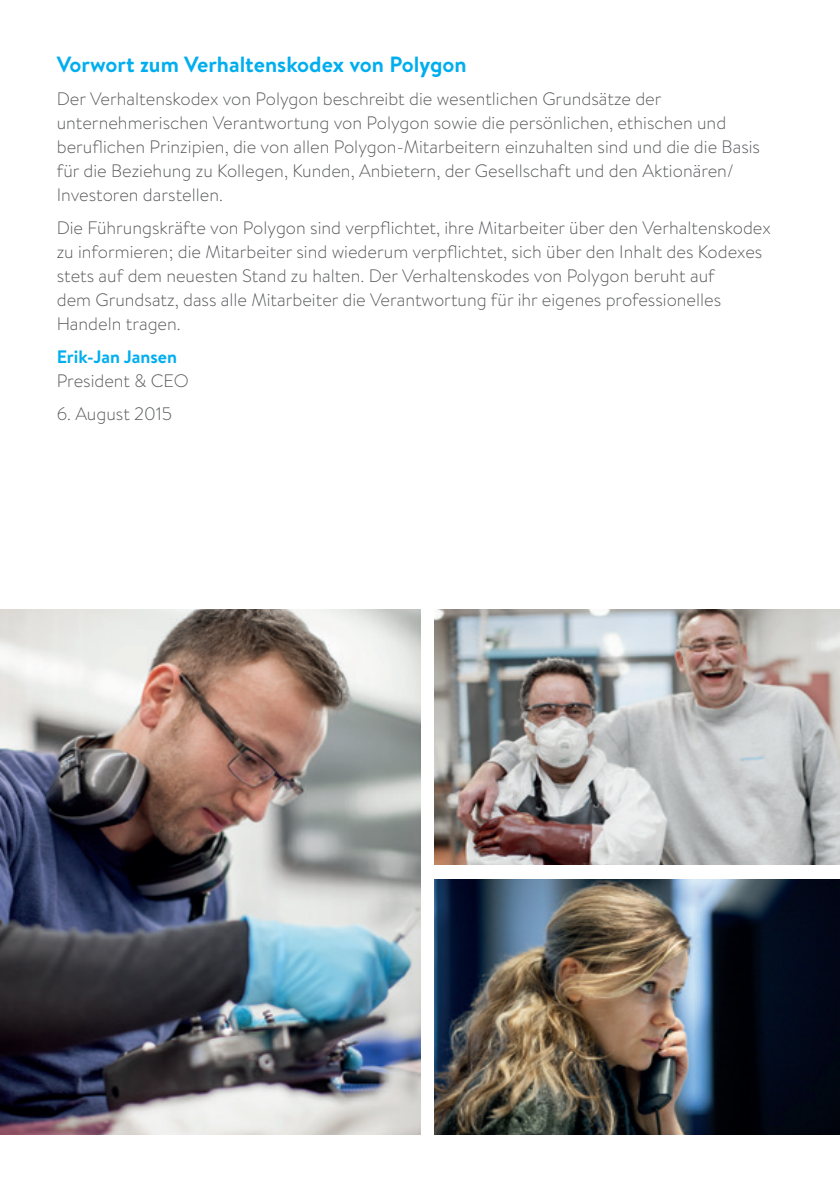
<style>
.page{position:relative;width:840px;height:1191px;background:#fff}
.page>*{position:absolute;margin:0;border:0;box-sizing:border-box;transform-origin:0 0}
.t1{font:700 22px "Brandon Text";color:#00aeef}
.t2{font:300 18px/24px "Brandon Text";color:#57585a}
.t3{font:700 18px "Brandon Text";color:#00aeef}
</style>
<div class="page">
<img style="left:0;top:609px;width:420px;height:525px">
<img style="left:434px;top:609px;width:405px;height:255px">
<img style="left:434px;top:879px;width:405px;height:255px">
<p class="t1" style="left:57px;top:49px;width:411px">Vorwort zum Verhaltenskodex von Polygon</p>
<p class="t2" style="left:57px;top:86px;width:704px">Der Verhaltenskodex von Polygon beschreibt die wesentlichen Grundsätze der unternehmerischen Verantwortung von Polygon sowie die persönlichen, ethischen und beruflichen Prinzipien, die von allen Polygon-Mitarbeitern einzuhalten sind und die die Basis für die Beziehung zu Kollegen, Kunden, Anbietern, der Gesellschaft und den Aktionären/ Investoren darstellen.</p>
<p class="t2" style="left:57px;top:215px;width:715px">Die Führungskräfte von Polygon sind verpflichtet, ihre Mitarbeiter über den Verhaltenskodex zu informieren; die Mitarbeiter sind wiederum verpflichtet, sich über den Inhalt des Kodexes stets auf dem neuesten Stand zu halten. Der Verhaltenskodes von Polygon beruht auf<br>dem Grundsatz, dass alle Mitarbeiter die Verantwortung für ihr eigenes professionelles Handeln tragen.</p>
<p class="t3" style="left:57px;top:344px;width:122px">Erik-Jan Jansen</p>
<p class="t2" style="left:57px;top:368px;width:133px">President &amp; CEO</p>
<p class="t2" style="left:57px;top:401px;width:117px">6. August 2015</p>
</div>
